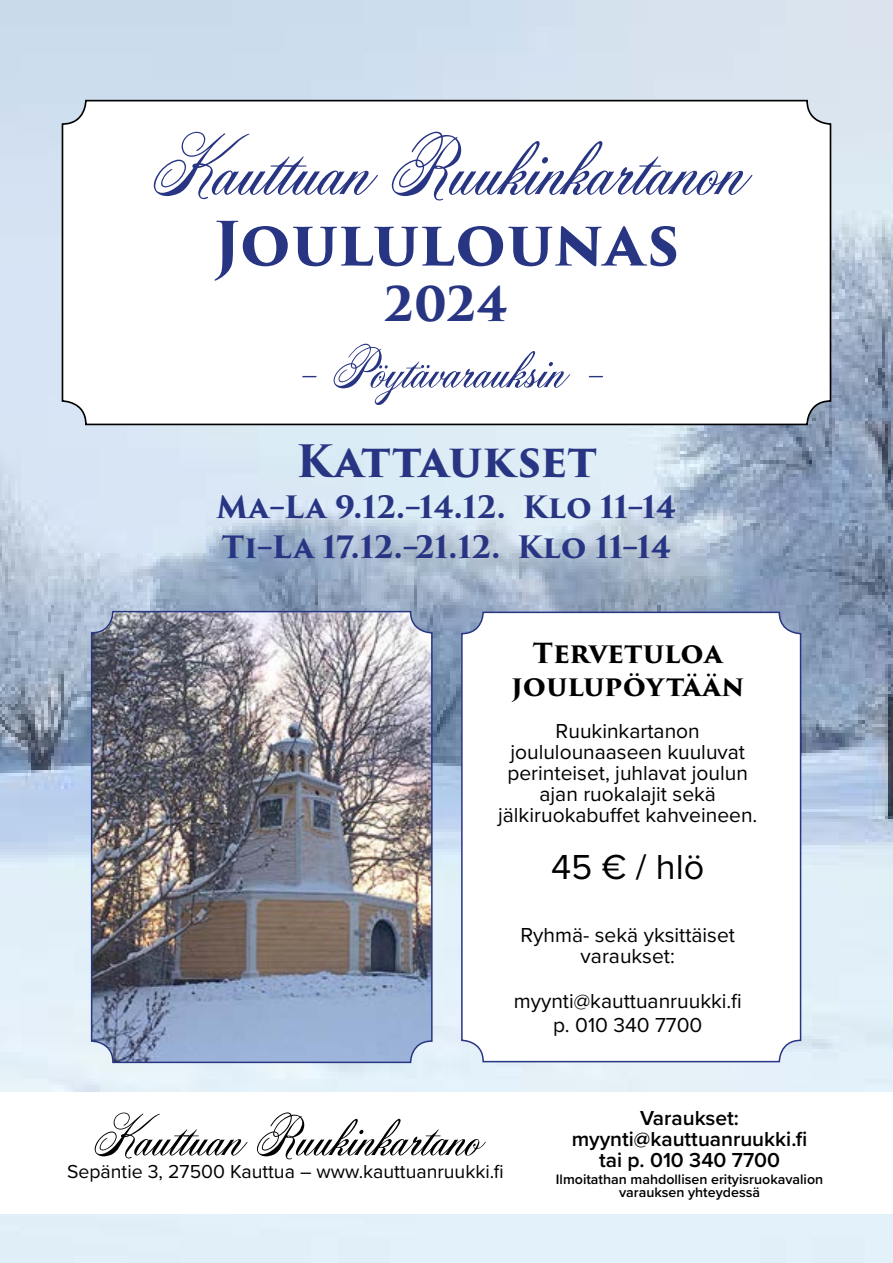
<style>
.page{position:relative;width:893px;height:1263px;background:#fff}
.page>*{position:absolute;margin:0;border:0;box-sizing:border-box;transform-origin:0 0}
.t1{font:79.2px "Acroterion JF";color:#283583}
.t2{font:700 59.4px "Trajan Pro 3";letter-spacing:-.005em;color:#283583}
.t3{font:54px "Acroterion JF";color:#000}
.t4{font:54px "Acroterion JF";color:#283583}
.t5{font:700 46.5px "Trajan Pro 3";color:#283583}
.t6{font:700 43.5px "Trajan Pro 3";letter-spacing:-.01em;color:#283583}
.t7{font:36px "Proxima Nova";color:#000}
.t8{font:700 30px/40.5px "Trajan Pro 3";letter-spacing:.005em;color:#283583}
.t9{font:700 27px/33px "Trajan Pro 3";letter-spacing:-.005em;color:#000;text-align:center}
.t10{font:21px/21px "Proxima Nova";color:#000;text-align:center}
.t11{font:600 21px/21px "Proxima Nova";color:#000;text-align:center}
.t12{font:19.5px "Proxima Nova";color:#000}
.t13{font:600 14.25px/13px "Proxima Nova";color:#000;text-align:center}
</style>
<div class="page">
<img style="left:0;top:0;width:893px;height:1263px">
<img style="left:92px;top:612px;width:340px;height:450px">
<div style="left:91px;top:611px;width:342px;height:452px;border:2px solid #283583;border-radius:21px"></div>
<div style="left:62px;top:101px;width:768px;height:323px;background:#fff;border-radius:23px"></div>
<div style="left:62px;top:100px;width:769px;height:325px;border:2px solid #000;border-radius:23px"></div>
<div style="left:462px;top:612px;width:339px;height:449px;background:#fff;border-radius:21px"></div>
<div style="left:461px;top:612px;width:340px;height:450px;border:2px solid #283583;border-radius:21px"></div>
<div style="left:1px;top:1092px;width:892px;height:122px;background:#fff"></div>
<h1 class="t1" style="left:152px;top:116px;width:589px">Kauttuan Ruukinkartanon</h1>
<h2 class="t2" style="left:213px;top:200px;width:468px">Joululounas</h2>
<h3 class="t5" style="left:384px;top:270px;width:125px">2024</h3>
<h3 class="t4" style="left:292px;top:334px;width:312px">– Pöytävarauksin –</h3>
<h3 class="t6" style="left:296px;top:429px;width:302px">Kattaukset</h3>
<h3 class="t8" style="left:217px;top:487px;width:461px">Ma–La 9.12.–14.12. Klo 11–14<br>Ti–La 17.12.–21.12. Klo 11–14</h3>
<p class="t9" style="left:511px;top:637px;width:234px">Tervetuloa joulupöytään</p>
<p class="t10" style="left:498px;top:719px;width:261px">Ruukinkartanon joululounaaseen kuuluvat perinteiset, juhlavat joulun ajan ruokalajit sekä jälkiruokabuffet kahveineen.</p>
<h3 class="t7" style="left:551px;top:840px;width:155px">45 € / hlö</h3>
<p class="t10" style="left:520px;top:923px;width:216px">Ryhmä- sekä yksittäiset varaukset:</p>
<p class="t10" style="left:514px;top:988px;width:229px;line-height:24px">myynti@kauttuanruukki.fi p. 010 340 7700</p>
<h3 class="t3" style="left:94px;top:1102px;width:385px">Kauttuan Ruukinkartano</h3>
<p class="t12" style="left:67px;top:1157px;width:438px">Sepäntie 3, 27500 Kauttua – www.kauttuanruukki.fi</p>
<p class="t11" style="left:572px;top:1107px;width:237px">Varaukset: myynti@kauttuanruukki.fi tai p. 010 340 7700</p>
<p class="t13" style="left:556px;top:1172px;width:269px">Ilmoitathan mahdollisen erityisruokavalion varauksen yhteydessä</p>
</div>
